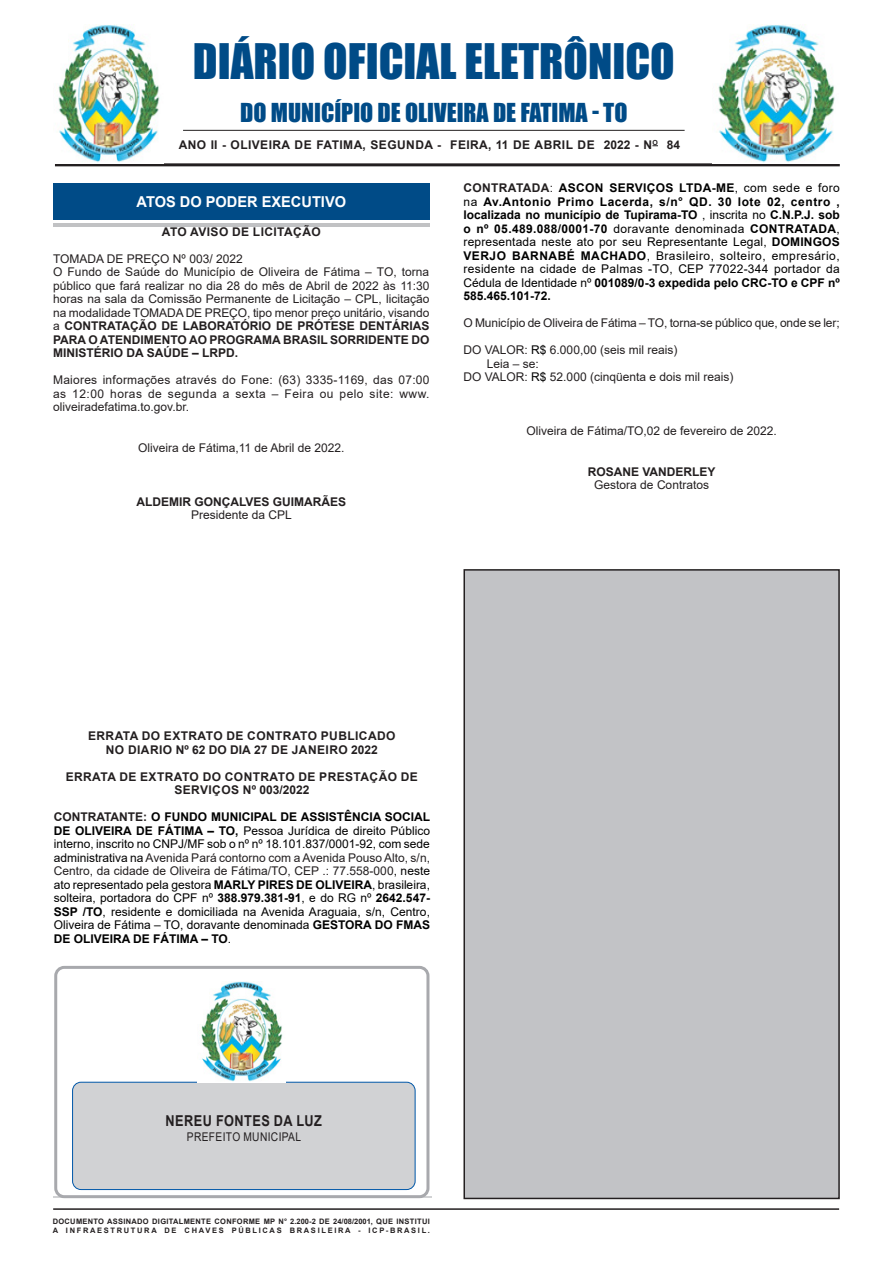
<style>
.page{position:relative;width:893px;height:1263px;background:#fff}
.page>*{position:absolute;margin:0;border:0;box-sizing:border-box;transform-origin:0 0}
.t1{font:45px "Impact";color:#004b87}
.t2{font:24px "Impact";color:#004b87}
.Chancela{font:700 15px "Arial";color:#fff}
.t3{font:700 15px "Arial";letter-spacing:.035em;color:#231f20;scale:.85 1}
.SEM_PARAGRO{font:12px/13.5px "Arial";color:#231f20;text-align:justify}
.SEM_PARAGRO-2{font:12px/13.5px "Arial";color:#000;text-align:justify}
.SEM_PARAGRO-3{font:700 12px/13.5px "Arial";color:#000;text-align:justify}
.TITULOS{font:700 12px/13.5px "Arial";letter-spacing:.035em;color:#231f20;text-align:center}
.CIDADE{font:12px "Arial";color:#231f20}
.NOME{font:700 12px "Arial";color:#231f20}
.CARGO{font:12px "Arial";color:#231f20}
.SEM_PARAGRO-4{font:12px "Arial";letter-spacing:.035em;color:#231f20;scale:.85 1}
.t4{font:700 7.5px "Arial";letter-spacing:.04em;color:#231f20}
.t5{font:700 7.5px "Arial";letter-spacing:.225em;color:#231f20}
.s1{font-weight:700}
.s2{color:#231f20}
.s3{font-weight:400;color:#231f20}
.s4{font-weight:400}
.s5{color:#000}
.s6{font-weight:700;color:#231f20}
</style>
<div class="page">
<hr style="left:53px;top:1208px;width:786px;height:2px;background:#231f20">
<hr style="left:55px;top:163px;width:785px;height:3px;background:#231f20">
<img style="left:58px;top:24px;width:102px;height:139px">
<hr style="left:183px;top:130px;width:502px;height:1px;background:#231f20">
<div style="left:53px;top:184px;width:376px;height:35px;background:#004b87"></div>
<hr style="left:53px;top:1197px;width:379px;height:1px;background:#d1d2d4">
<div style="left:54px;top:966px;width:375px;height:232px;border:3px solid #a8a9ad;border-radius:9px"></div>
<div style="left:73px;top:1082px;width:342px;height:107px;background:#d1d2d4;border-radius:9px"></div>
<div style="left:72px;top:1082px;width:343px;height:108px;border:1px solid #0057a8;border-radius:9px"></div>
<img style="left:201px;top:982px;width:82px;height:100px">
<img style="left:718px;top:24px;width:117px;height:139px">
<hr style="left:53px;top:223px;width:376px;height:4px;background:#c1c2c4">
<div style="left:53px;top:185px;width:376px;height:35px;background:#004b87"></div>
<div style="left:464px;top:570px;width:375px;height:628px;background:#c2c3c6"></div>
<div style="left:463px;top:569px;width:377px;height:630px;border:2px solid #231f20"></div>
<p class="t1" style="left:193px;top:26px;width:483px">DIÁRIO OFICIAL ELETRÔNICO</p>
<p class="t2" style="left:240px;top:94px;width:389px">DO MUNICÍPIO DE OLIVEIRA DE FATIMA - TO</p>
<p class="TITULOS" style="left:179px;top:138px;width:503px">ANO II - OLIVEIRA DE FATIMA, SEGUNDA - FEIRA, 11 DE ABRIL DE 2022 - N<sup>O</sup> 84</p>
<p class="Chancela" style="left:137px;top:191px;width:211px">ATOS DO PODER EXECUTIVO</p>
<p class="TITULOS" style="left:162px;top:225px;width:160px">ATO AVISO DE LICITAÇÃO</p>
<p class="SEM_PARAGRO" style="left:53px;top:252px;width:191px">TOMADA DE PREÇO Nº 003/ 2022</p>
<p class="SEM_PARAGRO" style="left:53px;top:265px;width:378px">O Fundo de Saúde do Município de Oliveira de Fátima – TO, torna público que fará realizar no dia 28 do mês de Abril de 2022 às 11:30 horas na sala da Comissão Permanente de Licitação – CPL, licitação na modalidade TOMADA DE PREÇO, tipo menor preço unitário, visando a <span class="s1">CONTRATAÇÃO DE LABORATÓRIO DE PRÓTESE DENTÁRIAS PARA O ATENDIMENTO AO PROGRAMA BRASIL SORRIDENTE DO MINISTÉRIO DA SAÚDE – LRPD.</span></p>
<p class="SEM_PARAGRO" style="left:53px;top:373px;width:378px">Maiores informações através do Fone: (63) 3335-1169, das 07:00 as 12:00 horas de segunda a sexta – Feira ou pelo site: www. oliveiradefatima.to.gov.br.</p>
<p class="CIDADE" style="left:138px;top:439px;width:208px">Oliveira de Fátima,11 de Abril de 2022.</p>
<p class="NOME" style="left:136px;top:493px;width:211px">ALDEMIR GONÇALVES GUIMARÃES</p>
<p class="CARGO" style="left:191px;top:507px;width:102px">Presidente da CPL</p>
<p class="SEM_PARAGRO-3" style="left:463px;top:182px;width:378px"><span class="s2">CONTRATADA</span><span class="s3">:</span> ASCON SERVIÇOS LTDA-ME<span class="s4">, com sede e foro na</span> Av.Antonio Primo Lacerda, s/n° QD. 30 lote 02, centro , localizada no município de Tupirama-TO <span class="s4">, inscrita no</span> C.N.P.J. sob o nº 05.489.088/0001-70 <span class="s4">doravante denominada</span> CONTRATADA<span class="s4">, representada neste ato por seu Representante Legal,</span> DOMINGOS VERJO BARNABÉ MACHADO<span class="s4">, Brasileiro, solteiro, empresário, residente na cidade de Palmas -TO, CEP 77022-344 portador da Cédula de Identidade nº</span> 001089/0-3 expedida pelo CRC-TO e CPF nº 585.465.101-72.</p>
<p class="SEM_PARAGRO" style="left:463px;top:316px;width:378px">O Município de Oliveira de Fátima – TO, torna-se público que, onde se ler;</p>
<p class="SEM_PARAGRO" style="left:463px;top:343px;width:215px">DO VALOR: <span class="s5">R$</span> 6.000,00 (seis mil reais)</p>
<p class="SEM_PARAGRO" style="left:487px;top:357px;width:54px">Leia – se:</p>
<p class="SEM_PARAGRO" style="left:463px;top:370px;width:271px">DO VALOR: <span class="s5">R$</span> 52.000 (cinqüenta e dois mil reais)</p>
<p class="CIDADE" style="left:526px;top:423px;width:252px">Oliveira de Fátima/TO,02 de fevereiro de 2022.</p>
<p class="NOME" style="left:588px;top:463px;width:129px">ROSANE VANDERLEY</p>
<p class="CARGO" style="left:594px;top:477px;width:116px">Gestora de Contratos</p>
<p class="TITULOS" style="left:88px;top:729px;width:309px">ERRATA DO EXTRATO DE CONTRATO PUBLICADO</p>
<p class="TITULOS" style="left:106px;top:743px;width:274px">NO DIARIO Nº 62 DO DIA 27 DE JANEIRO 2022</p>
<p class="TITULOS" style="left:66px;top:770px;width:354px">ERRATA DE EXTRATO DO CONTRATO DE PRESTAÇÃO DE<br>SERVIÇOS Nº 003/2022</p>
<p class="SEM_PARAGRO-2" style="left:54px;top:810px;width:378px"><span class="s6">CONTRATANTE:</span> <span class="s1">O FUNDO MUNICIPAL DE ASSISTÊNCIA SOCIAL DE OLIVEIRA DE FÁTIMA – TO,</span> Pessoa Jurídica de direito Público interno, inscrito no CNPJ/MF sob o nº nº 18.101.837/0001-92, com sede administrativa na <span class="s2">Avenida Pará contorno com a Avenida Pouso Alto, s/n, Centro, da cidade de Oliveira de Fátima/TO, CEP .: 77.558-000</span>, neste ato representado pela gestora <span class="s1">MARLY PIRES DE OLIVEIRA</span>, brasileira, solteira, portadora do CPF nº <span class="s1">388.979.381-91</span>, e do RG nº <span class="s1">2642.547- SSP /TO</span>, residente e domiciliada na Avenida Araguaia, s/n, Centro, Oliveira de Fátima – TO, doravante denominada <span class="s1">GESTORA DO FMAS DE OLIVEIRA DE FÁTIMA – TO</span>.</p>
<p class="t3" style="left:166px;top:1110px;width:185px">NEREU FONTES DA LUZ</p>
<p class="SEM_PARAGRO-4" style="left:187px;top:1128px;width:136px">PREFEITO MUNICIPAL</p>
<p class="t4" style="left:53px;top:1216px;width:379px">DOCUMENTO ASSINADO DIGITALMENTE CONFORME MP N° 2.200-2 DE 24/08/2001, QUE INSTITUI</p>
<p class="t5" style="left:53px;top:1225px;width:379px">A INFRAESTRUTURA DE CHAVES PÚBLICAS BRASILEIRA - ICP-BRASIL.</p>
</div>
